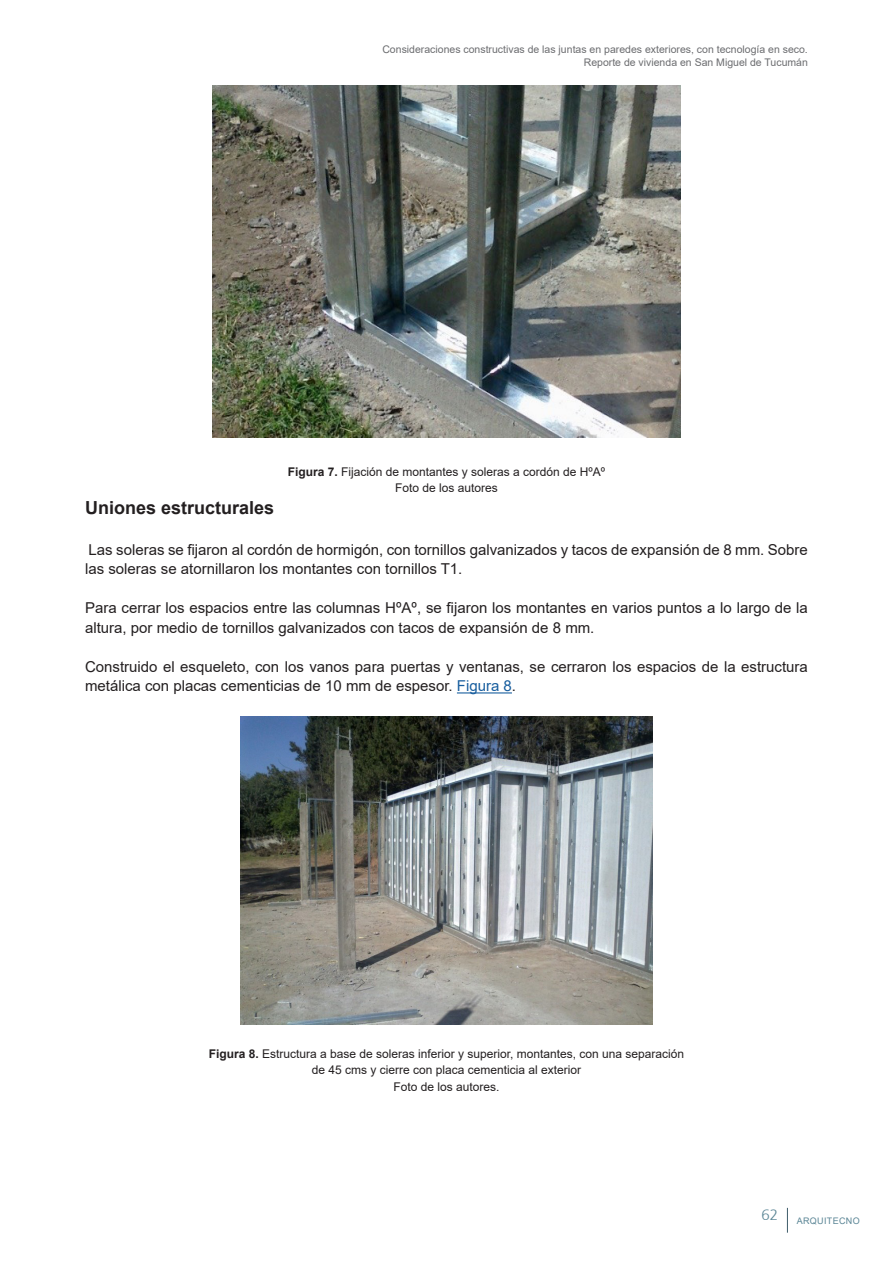
<style>
.page{position:relative;width:893px;height:1263px;background:#fff}
.page>*{position:absolute;margin:0;border:0;box-sizing:border-box;transform-origin:0 0}
.titulo_1-contenido{font:700 18px "Arial";color:#231f20}
.texto{font:15px/19.5px "Arial";color:#231f20}
.epigrafe{font:12px "Arial";color:#231f20}
.t1{font:10.5px/12.6px "Arial";color:#6c6d70;text-align:right}
.t2{font:9px "Arial";letter-spacing:.035em;color:#5a8595}
.s1{font-weight:700}
.s2{color:#175d9e}
</style>
<div class="page">
<svg style="left:787px;top:1208px;width:1px;height:25px"></svg>
<hr style="left:457px;top:692px;width:55px;height:1px;background:#175d9e">
<img style="left:212px;top:85px;width:469px;height:352px">
<img style="left:241px;top:716px;width:411px;height:309px">
<p class="t1" style="left:382px;top:43px;width:427px">Consideraciones constructivas de las juntas en paredes exteriores, con tecnología en seco.<br>Reporte de vivienda en San Miguel de Tucumán</p>
<p class="epigrafe" style="left:288px;top:463px;width:319px"><span class="s1">Figura 7.</span> Fijación de montantes y soleras a cordón de HºAº</p>
<p class="epigrafe" style="left:395px;top:480px;width:104px">Foto de los autores</p>
<p class="titulo_1-contenido" style="left:85px;top:495px;width:191px">Uniones estructurales</p>
<p class="texto" style="left:85px;top:540px;width:724px">Las soleras se fijaron al cordón de hormigón, con tornillos galvanizados y tacos de expansión de 8 mm. Sobre las soleras se atornillaron los montantes con tornillos T1.</p>
<p class="texto" style="left:85px;top:598px;width:724px">Para cerrar los espacios entre las columnas HºAº, se fijaron los montantes en varios puntos a lo largo de la altura, por medio de tornillos galvanizados con tacos de expansión de 8 mm.</p>
<p class="texto" style="left:85px;top:657px;width:724px">Construido el esqueleto, con los vanos para puertas y ventanas, se cerraron los espacios de la estructura metálica con placas cementicias de 10 mm de espesor. <span class="s2">Figura 8</span>.</p>
<p class="epigrafe" style="left:209px;top:1045px;width:477px"><span class="s1">Figura 8.</span> Estructura a base de soleras inferior y superior, montantes, con una separación</p>
<p class="epigrafe" style="left:312px;top:1062px;width:271px">de 45 cms y cierre con placa cementicia al exterior</p>
<p class="epigrafe" style="left:393px;top:1078px;width:108px">Foto de los autores.</p>
<p class="t2" style="left:761px;top:1214px;width:100px"><sup>62</sup> ARQUITECNO</p>
</div>
